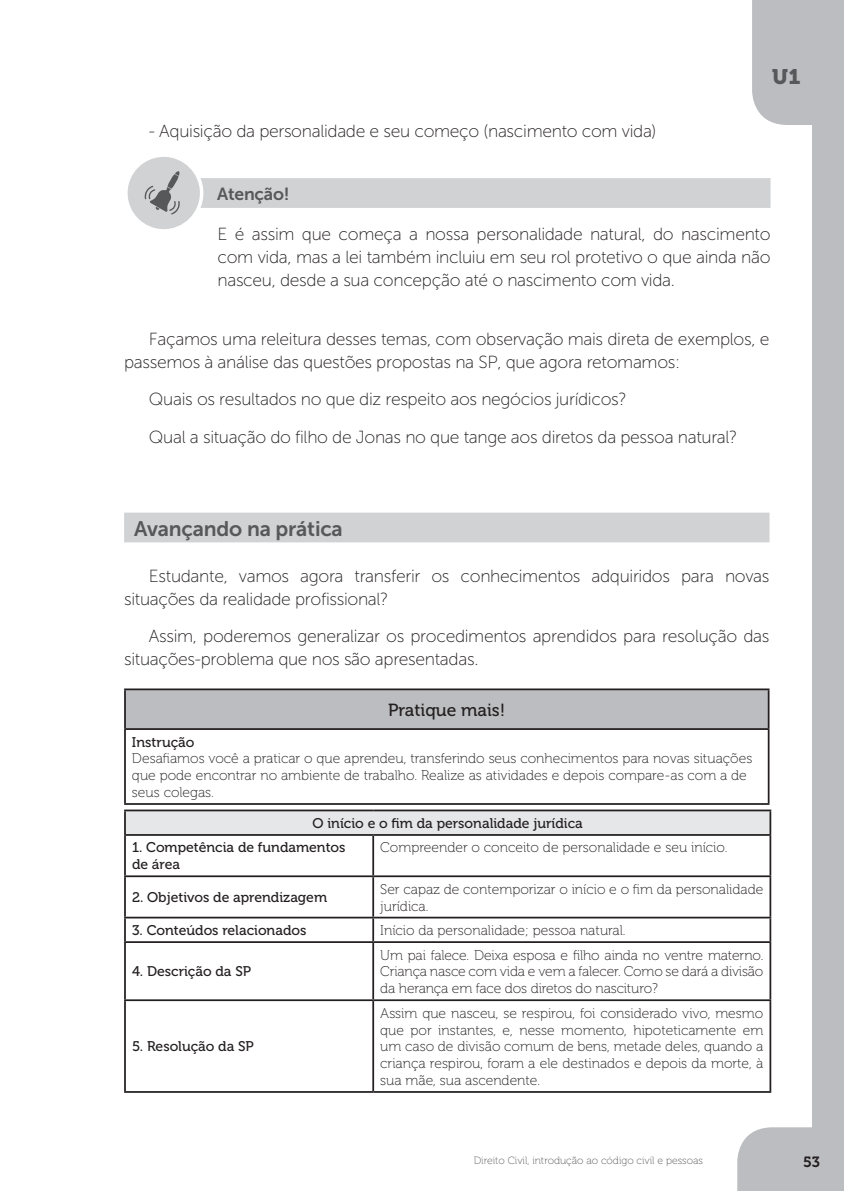
<style>
.page{position:relative;width:844px;height:1191px;background:#fff}
.page>*{position:absolute;margin:0;border:0;box-sizing:border-box;transform-origin:0 0}
.t1{font:21px "Museo Sans 700";letter-spacing:-.01em;color:#57585a}
.t2{font:21px "Museo 900";color:#57585a}
.t3{font:17.5px/22.8px "Museo Sans 100";letter-spacing:-.02em;color:#231f20}
.t4{font:17.5px "Museo 500";color:#231f20}
.t5{font:17.5px "Museo Sans 700";letter-spacing:-.01em;color:#57585a}
.t6{font:14.7px "Museo 700";color:#231f20}
.t7{font:14px/16.8px "Museo 100";color:#231f20}
.t8{font:14px/16.8px "Museo 500";color:#231f20}
.t9{font:10.5px "Museo 100";color:#57585a}
</style>
<div class="page">
<svg style="left:737px;top:773px;width:75px;height:418px"></svg>
<svg style="left:752px;top:0;width:60px;height:208px;fill:#bcbdc0"></svg>
<div style="left:812px;top:0;width:31px;height:1191px;background:#bcbdc0"></div>
<div style="left:124px;top:512px;width:645px;height:30px;background:#d1d2d4;border:2px solid #d1d2d4"></div>
<div style="left:133px;top:178px;width:637px;height:30px;background:#d1d2d4"></div>
<div style="left:126px;top:155px;width:75px;height:76px;background:#d1d2d4;border-radius:50%"></div>
<div style="left:124px;top:153px;width:79px;height:80px;border:4px solid #fff;border-radius:50%"></div>
<svg style="left:144px;top:171px;width:36px;height:43px"></svg>
<div style="left:125px;top:689px;width:643px;height:40px;background:#bcbdc0"></div>
<hr style="left:124px;top:688px;width:645px;height:2px;background:#231f20">
<hr style="left:124px;top:690px;width:2px;height:38px;background:#231f20">
<hr style="left:767px;top:690px;width:2px;height:38px;background:#231f20">
<hr style="left:124px;top:728px;width:645px;height:2px;background:#231f20">
<hr style="left:124px;top:730px;width:2px;height:73px;background:#231f20">
<hr style="left:767px;top:730px;width:2px;height:73px;background:#231f20">
<hr style="left:124px;top:803px;width:645px;height:2px;background:#231f20">
<div style="left:125px;top:810px;width:645px;height:25px;background:#e6e7e9"></div>
<hr style="left:124px;top:809px;width:249px;height:2px;background:#231f20">
<hr style="left:124px;top:811px;width:2px;height:23px;background:#231f20">
<hr style="left:373px;top:809px;width:398px;height:2px;background:#231f20">
<hr style="left:769px;top:811px;width:2px;height:23px;background:#231f20">
<hr style="left:124px;top:834px;width:249px;height:2px;background:#231f20">
<hr style="left:124px;top:836px;width:2px;height:39px;background:#231f20">
<hr style="left:373px;top:834px;width:398px;height:2px;background:#231f20">
<hr style="left:372px;top:836px;width:2px;height:39px;background:#231f20">
<hr style="left:769px;top:836px;width:2px;height:39px;background:#231f20">
<hr style="left:124px;top:875px;width:249px;height:2px;background:#231f20">
<hr style="left:124px;top:877px;width:2px;height:39px;background:#231f20">
<hr style="left:373px;top:875px;width:398px;height:2px;background:#231f20">
<hr style="left:372px;top:877px;width:2px;height:39px;background:#231f20">
<hr style="left:769px;top:877px;width:2px;height:39px;background:#231f20">
<hr style="left:124px;top:916px;width:249px;height:2px;background:#231f20">
<hr style="left:124px;top:918px;width:2px;height:23px;background:#231f20">
<hr style="left:373px;top:916px;width:398px;height:2px;background:#231f20">
<hr style="left:372px;top:918px;width:2px;height:23px;background:#231f20">
<hr style="left:769px;top:918px;width:2px;height:23px;background:#231f20">
<hr style="left:124px;top:941px;width:249px;height:2px;background:#231f20">
<hr style="left:124px;top:943px;width:2px;height:56px;background:#231f20">
<hr style="left:373px;top:941px;width:398px;height:2px;background:#231f20">
<hr style="left:372px;top:943px;width:2px;height:56px;background:#231f20">
<hr style="left:769px;top:943px;width:2px;height:56px;background:#231f20">
<hr style="left:124px;top:999px;width:249px;height:2px;background:#231f20">
<hr style="left:124px;top:1001px;width:2px;height:90px;background:#231f20">
<hr style="left:373px;top:999px;width:398px;height:2px;background:#231f20">
<hr style="left:372px;top:1001px;width:2px;height:90px;background:#231f20">
<hr style="left:769px;top:1001px;width:2px;height:90px;background:#231f20">
<hr style="left:124px;top:1091px;width:249px;height:1px;background:#231f20">
<hr style="left:373px;top:1091px;width:398px;height:1px;background:#231f20">
<p class="t3" style="left:149px;top:120px;width:509px">- Aquisição da personalidade e seu começo (nascimento com vida)</p>
<h1 class="t2" style="left:772px;top:65px;width:30px">U1</h1>
<p class="t5" style="left:217px;top:184px;width:74px">Atenção!</p>
<p class="t3" style="left:217px;top:223px;width:554px;text-align:justify">E é assim que começa a nossa personalidade natural, do nascimento com vida, mas a lei também incluiu em seu rol protetivo o que ainda não nasceu, desde a sua concepção até o nascimento com vida.</p>
<p class="t3" style="left:124px;top:328px;width:646px;text-indent:25px">Façamos uma releitura desses temas, com observação mais direta de exemplos, e passemos à análise das questões propostas na SP, que agora retomamos:</p>
<p class="t3" style="left:149px;top:380px;width:590px;line-height:37.6px">Quais os resultados no que diz respeito aos negócios jurídicos?<br>Qual a situação do filho de Jonas no que tange aos diretos da pessoa natural?</p>
<h1 class="t1" style="left:134px;top:517px;width:210px">Avançando na prática</h1>
<p class="t3" style="left:124px;top:564px;width:646px;text-indent:25px">Estudante, vamos agora transferir os conhecimentos adquiridos para novas situações da realidade profissional?</p>
<p class="t3" style="left:124px;top:625px;width:646px;text-indent:25px">Assim, poderemos generalizar os procedimentos aprendidos para resolução das situações-problema que nos são apresentadas.</p>
<p class="t4" style="left:388px;top:700px;width:119px">Pratique mais!</p>
<p class="t8" style="left:132px;top:733px;width:64px">Instrução</p>
<p class="t7" style="left:132px;top:750px;width:621px">Desafiamos você a praticar o que aprendeu, transferindo seus conhecimentos para novas situações que pode encontrar no ambiente de trabalho. Realize as atividades e depois compare-as com a de seus colegas.</p>
<p class="t8" style="left:312px;top:815px;width:271px">O início e o fim da personalidade jurídica</p>
<p class="t8" style="left:132px;top:839px;width:215px">1. Competência de fundamentos de área</p>
<p class="t7" style="left:380px;top:839px;width:348px">Compreender o conceito de personalidade e seu início.</p>
<p class="t8" style="left:132px;top:889px;width:197px">2. Objetivos de aprendizagem</p>
<p class="t7" style="left:380px;top:881px;width:384px">Ser capaz de contemporizar o início e o fim da personalidade jurídica.</p>
<p class="t8" style="left:132px;top:922px;width:176px">3. Conteúdos relacionados</p>
<p class="t7" style="left:380px;top:922px;width:247px">Início da personalidade; pessoa natural.</p>
<p class="t8" style="left:132px;top:963px;width:121px">4. Descrição da SP</p>
<p class="t7" style="left:380px;top:946px;width:384px;text-align:justify">Um pai falece. Deixa esposa e filho ainda no ventre materno.<br>Criança nasce com vida e vem a falecer. Como se dará a divisão da herança em face dos diretos do nascituro?</p>
<p class="t8" style="left:132px;top:1038px;width:123px">5. Resolução da SP</p>
<p class="t7" style="left:380px;top:1004px;width:384px;text-align:justify">Assim que nasceu, se respirou, foi considerado vivo, mesmo que por instantes, e, nesse momento, hipoteticamente em um caso de divisão comum de bens, metade deles, quando a criança respirou, foram a ele destinados e depois da morte, à sua mãe, sua ascendente.</p>
<p class="t9" style="left:473px;top:1155px;width:231px">Direito Civil, introdução ao código civil e pessoas</p>
<p class="t6" style="left:802px;top:1153px;width:18px">53</p>
</div>
